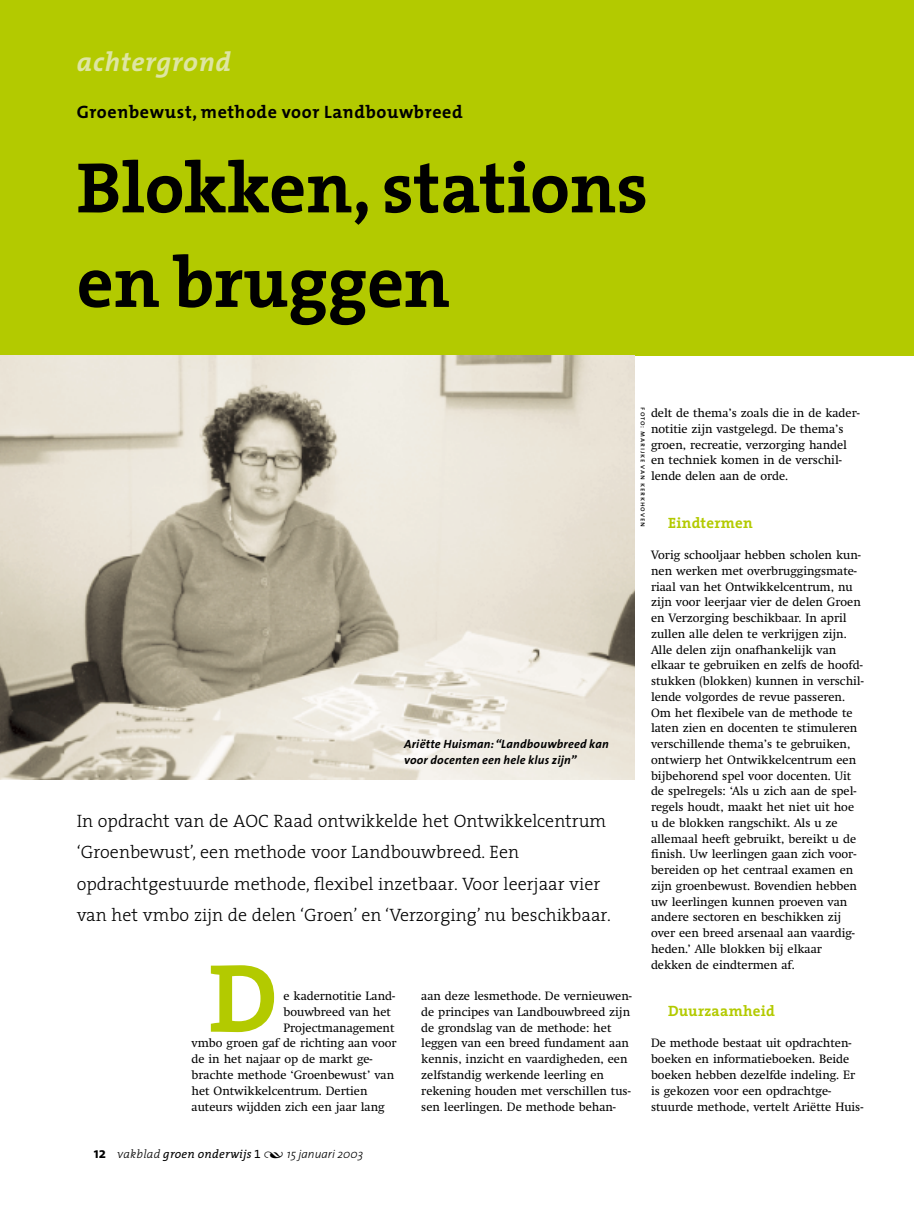
<style>
.page{position:relative;width:914px;height:1211px;background:#fff}
.page>*{position:absolute;margin:0;border:0;box-sizing:border-box;transform-origin:0 0}
.t1{font:700 97.8px "The Serif";color:#b3ca00}
.t2{font:700 72px/94.5px "The Serif";letter-spacing:-.005em;color:#000}
.t3{font:italic 700 27px "The Mix";letter-spacing:.03em;color:#dee5a4}
.t4{font:300 18px/31.5px "The Serif";color:#000}
.t5{font:700 18px "The Mix";letter-spacing:.035em;color:#000}
.t6{font:700 15px "The Serif";letter-spacing:.02em;color:#b3ca00}
.t7{font:12px/15.8px "Swift Special";color:#000}
.t8{font:italic 700 12px/15.8px "The Sans";letter-spacing:.02em;color:#000}
.t9{font:italic 12px "The Serif";letter-spacing:.02em;color:#000}
.t10{font:7.5px "The Sans Caps";letter-spacing:.115em;color:#000}
.s1{font-family:"The Sans";font-weight:700;font-style:normal;font-size:15px}
.s2{font-weight:300}
.s3{font-family:"The Serif Expert";font-style:normal}
.s4{font-family:"The Serif Extra Light Expert";font-style:normal}
.s5{font-family:"The Sans";font-weight:300}
</style>
<div class="page">
<div style="left:0;top:0;width:914px;height:356px;background:#b3ca00"></div>
<img style="left:0;top:356px;width:634px;height:423px">
<h3 class="t3" style="left:77px;top:52px;width:156px">achtergrond</h3>
<h3 class="t5" style="left:77px;top:105px;width:387px">Groenbewust, methode voor Landbouwbreed</h3>
<h2 class="t2" style="left:77px;top:148px;width:572px">Blokken, stations en bruggen</h2>
<p class="t8" style="left:404px;top:737px;width:206px">Ariëtte Huisman:“Landbouwbreed kan voor docenten een hele klus zijn”</p>
<p class="t4" style="left:77px;top:807px;width:535px">In opdracht van de AOC Raad ontwikkelde het Ontwikkelcentrum ‘Groenbewust’, een methode voor Landbouwbreed. Een opdrachtgestuurde methode, flexibel inzetbaar. Voor leerjaar vier van het vmbo zijn de delen ‘Groen’ en ‘Verzorging’ nu beschikbaar.</p>
<h1 class="t1" style="left:208px;top:963px;width:71px">D</h1>
<p class="t7" style="left:283px;top:989px;width:113px">e kadernotitie Land-</p>
<p class="t7" style="left:283px;top:1005px;width:109px">bouwbreed van het</p>
<p class="t7" style="left:283px;top:1021px;width:112px">Projectmanagement</p>
<p class="t7" style="left:191px;top:1036px;width:206px">vmbo groen gaf de richting aan voor</p>
<p class="t7" style="left:191px;top:1052px;width:182px">de in het najaar op de markt ge-</p>
<p class="t7" style="left:191px;top:1068px;width:204px">brachte methode ‘Groenbewust’ van</p>
<p class="t7" style="left:191px;top:1084px;width:177px">het Ontwikkelcentrum. Dertien</p>
<p class="t7" style="left:191px;top:1099px;width:194px">auteurs wijdden zich een jaar lang</p>
<p class="t7" style="left:421px;top:989px;width:212px">aan deze lesmethode. De vernieuwen&shy;de principes van Landbouwbreed zijn de grondslag van de methode: het leggen van een breed fundament aan kennis, inzicht en vaardigheden, een zelfstandig werkende leerling en rekening houden met verschillen tus&shy;sen leerlingen. De methode behan-</p>
<p class="t10" style="left:647px;top:407px;width:121px;rotate:90deg">foto: marijke van kerkhoven</p>
<p class="t7" style="left:651px;top:406px;width:210px">delt de thema’s zoals die in de kader&shy;notitie zijn vastgelegd. De thema’s groen, recreatie, verzorging handel en techniek komen in de verschil&shy;lende delen aan de orde.</p>
<p class="t6" style="left:668px;top:517px;width:86px">Eindtermen</p>
<p class="t7" style="left:651px;top:548px;width:214px">Vorig schooljaar hebben scholen kun&shy;nen werken met overbruggingsmate&shy;riaal van het Ontwikkelcentrum, nu zijn voor leerjaar vier de delen Groen en Verzorging beschikbaar. In april zullen alle delen te verkrijgen zijn.<br>Alle delen zijn onafhankelijk van elkaar te gebruiken en zelfs de hoofd&shy;stukken (blokken) kunnen in verschil&shy;lende volgordes de revue passeren.<br>Om het flexibele van de methode te laten zien en docenten te stimuleren verschillende thema’s te gebruiken, ontwierp het Ontwikkelcentrum een bijbehorend spel voor docenten. Uit de spelregels: ‘Als u zich aan de spel&shy;regels houdt, maakt het niet uit hoe u de blokken rangschikt. Als u ze allemaal heeft gebruikt, bereikt u de finish. Uw leerlingen gaan zich voor&shy;bereiden op het centraal examen en zijn groenbewust. Bovendien hebben uw leerlingen kunnen proeven van andere sectoren en beschikken zij over een breed arsenaal aan vaardig&shy;heden.’ Alle blokken bij elkaar dekken de eindtermen af.</p>
<p class="t6" style="left:668px;top:1005px;width:108px">Duurzaamheid</p>
<p class="t7" style="left:651px;top:1036px;width:214px">De methode bestaat uit opdrachten&shy;boeken en informatieboeken. Beide boeken hebben dezelfde indeling. Er is gekozen voor een opdrachtge&shy;stuurde methode, vertelt Ariëtte Huis-</p>
<p class="t9" style="left:94px;top:1149px;width:271px"><span class="s1">12</span> <span class="s2">vakblad</span> groen onderwijs <span class="s3">1</span> <span class="s4">Œ</span> <span class="s5">15 januari 2003</span></p>
</div>
